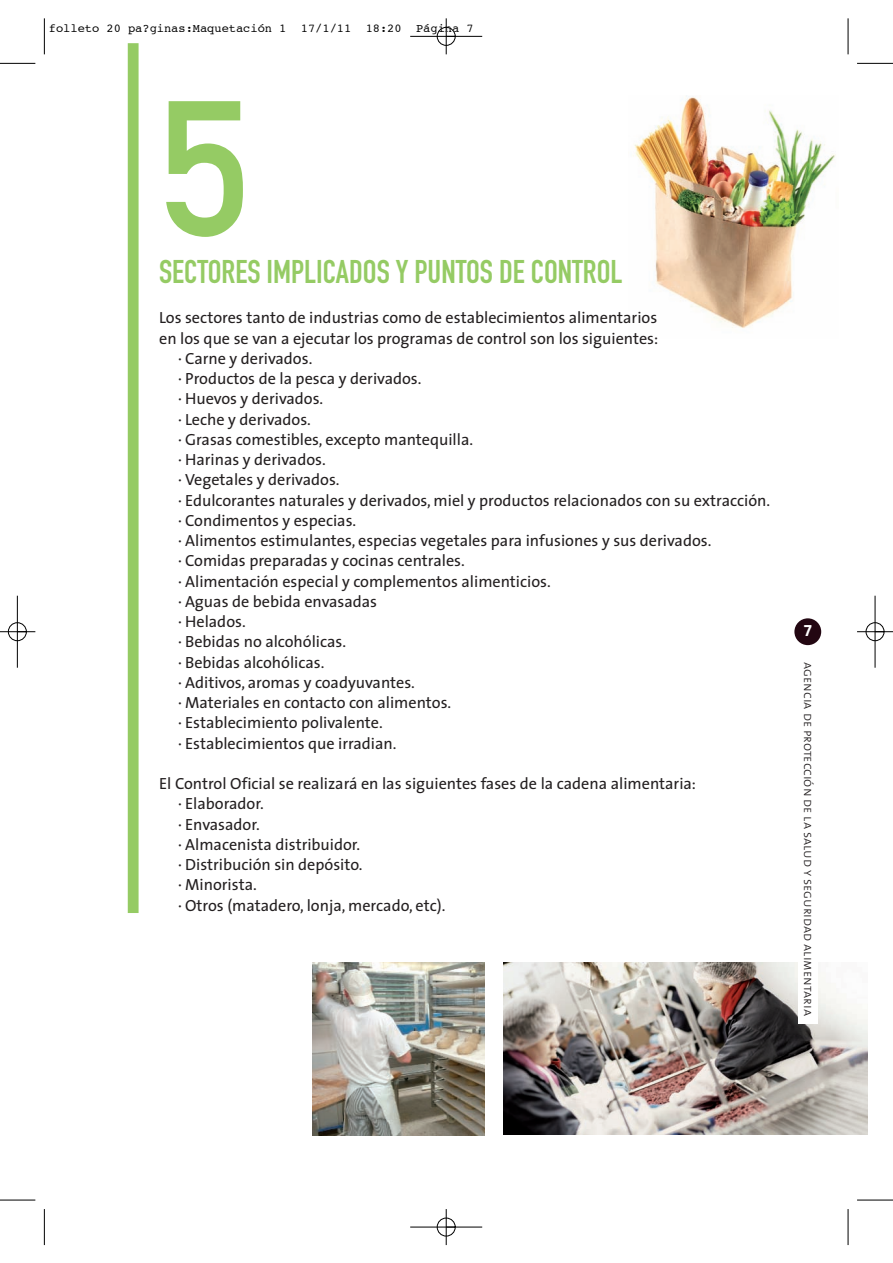
<style>
.page{position:relative;width:893px;height:1263px;background:#fff}
.page>*{position:absolute;margin:0;border:0;box-sizing:border-box;transform-origin:0 0}
.t1{font:189px "DIN Mittelschrift Alternate";color:#95cb64}
.t2{font:32.4px "DIN Engschrift";color:#95cb64}
.t3{font:16.2px/20.2px "The Sans";color:#231f20}
.t4{font:16.2px "The Sans Bold Expert";color:#fff}
.t5{font:13.5px "The Sans Light Caps";color:#231f20}
.t6{font:12px "Courier";color:#000}
</style>
<div class="page">
<img style="left:633px;top:95px;width:203px;height:233px">
<img style="left:504px;top:963px;width:363px;height:171px">
<img style="left:312px;top:963px;width:172px;height:172px">
<div style="left:128px;top:43px;width:11px;height:870px;background:#95cb64"></div>
<div style="left:794px;top:618px;width:27px;height:27px;background:#230712;border-radius:50%"></div>
<div style="left:798px;top:657px;width:19px;height:367px;background:#fff"></div>
<hr style="left:44px;top:18px;width:1px;height:36px;background:#000">
<hr style="left:0;top:63px;width:35px;height:1px;background:#000">
<hr style="left:848px;top:18px;width:1px;height:36px;background:#000">
<hr style="left:857px;top:63px;width:36px;height:1px;background:#000">
<hr style="left:44px;top:1209px;width:1px;height:36px;background:#000">
<hr style="left:0;top:1200px;width:35px;height:1px;background:#000">
<hr style="left:848px;top:1209px;width:1px;height:36px;background:#000">
<hr style="left:857px;top:1200px;width:36px;height:1px;background:#000">
<div style="left:437px;top:27px;width:19px;height:19px;border:1px solid #fff;border-radius:50%"></div>
<div style="left:437px;top:1218px;width:19px;height:18px;border:1px solid #fff;border-radius:50%"></div>
<hr style="left:410px;top:36px;width:72px;height:1px;background:#000">
<hr style="left:410px;top:1227px;width:72px;height:1px;background:#000">
<hr style="left:17px;top:596px;width:1px;height:72px;background:#000">
<hr style="left:875px;top:596px;width:1px;height:72px;background:#000">
<hr style="left:446px;top:18px;width:1px;height:36px;background:#000">
<hr style="left:446px;top:1209px;width:1px;height:36px;background:#000">
<hr style="left:0;top:631px;width:35px;height:1px;background:#000">
<hr style="left:857px;top:631px;width:36px;height:1px;background:#000">
<div style="left:437px;top:27px;width:18px;height:19px;border:1px solid #000;border-radius:50%"></div>
<div style="left:437px;top:1218px;width:18px;height:18px;border:1px solid #000;border-radius:50%"></div>
<div style="left:8px;top:622px;width:19px;height:19px;border:1px solid #000;border-radius:50%"></div>
<div style="left:866px;top:622px;width:18px;height:19px;border:1px solid #000;border-radius:50%"></div>
<p class="t6" style="left:49px;top:23px;width:426px">folleto 20 pa?ginas:Maquetación 1 17/1/11 18:20 Página 7</p>
<h1 class="t1" style="left:159px;top:101px;width:92px">5</h1>
<h2 class="t2" style="left:159px;top:260px;width:465px">SECTORES IMPLICADOS Y PUNTOS DE CONTROL</h2>
<p class="t3" style="left:159px;top:309px;width:500px">Los sectores tanto de industrias como de establecimientos alimentarios</p>
<p class="t3" style="left:159px;top:330px;width:501px">en los que se van a ejecutar los programas de control son los siguientes:</p>
<p class="t3" style="left:178px;top:350px;width:136px">· Carne y derivados.</p>
<p class="t3" style="left:178px;top:370px;width:245px">· Productos de la pesca y derivados.</p>
<p class="t3" style="left:178px;top:390px;width:146px">· Huevos y derivados.</p>
<p class="t3" style="left:178px;top:411px;width:134px">· Leche y derivados.</p>
<p class="t3" style="left:178px;top:431px;width:296px">· Grasas comestibles, excepto mantequilla.</p>
<p class="t3" style="left:178px;top:451px;width:149px">· Harinas y derivados.</p>
<p class="t3" style="left:178px;top:471px;width:163px">· Vegetales y derivados.</p>
<p class="t3" style="left:178px;top:492px;width:593px">· Edulcorantes naturales y derivados, miel y productos relacionados con su extracción.</p>
<p class="t3" style="left:178px;top:512px;width:179px">· Condimentos y especias.</p>
<p class="t3" style="left:178px;top:532px;width:535px">· Alimentos estimulantes, especias vegetales para infusiones y sus derivados.</p>
<p class="t3" style="left:178px;top:552px;width:288px">· Comidas preparadas y cocinas centrales.</p>
<p class="t3" style="left:178px;top:573px;width:374px">· Alimentación especial y complementos alimenticios.</p>
<p class="t3" style="left:178px;top:593px;width:200px">· Aguas de bebida envasadas</p>
<p class="t3" style="left:178px;top:613px;width:69px">· Helados.</p>
<p class="t3" style="left:178px;top:633px;width:169px">· Bebidas no alcohólicas.</p>
<p class="t3" style="left:178px;top:654px;width:148px">· Bebidas alcohólicas.</p>
<p class="t3" style="left:178px;top:674px;width:238px">· Aditivos, aromas y coadyuvantes.</p>
<p class="t3" style="left:178px;top:694px;width:274px">· Materiales en contacto con alimentos.</p>
<p class="t3" style="left:178px;top:714px;width:206px">· Establecimiento polivalente.</p>
<p class="t3" style="left:178px;top:735px;width:220px">· Establecimientos que irradian.</p>
<p class="t3" style="left:178px;top:775px;width:519px;text-indent:-19px">El Control Oficial se realizará en las siguientes fases de la cadena alimentaria: · Elaborador.<br>· Envasador.<br>· Almacenista distribuidor.<br>· Distribución sin depósito.<br>· Minorista.<br>· Otros (matadero, lonja, mercado, etc).</p>
<p class="t4" style="left:803px;top:621px;width:10px">7</p>
<p class="t5" style="left:817px;top:662px;width:355px;rotate:90deg">agencia de protección de la salud y seguridad alimentaria</p>
</div>
